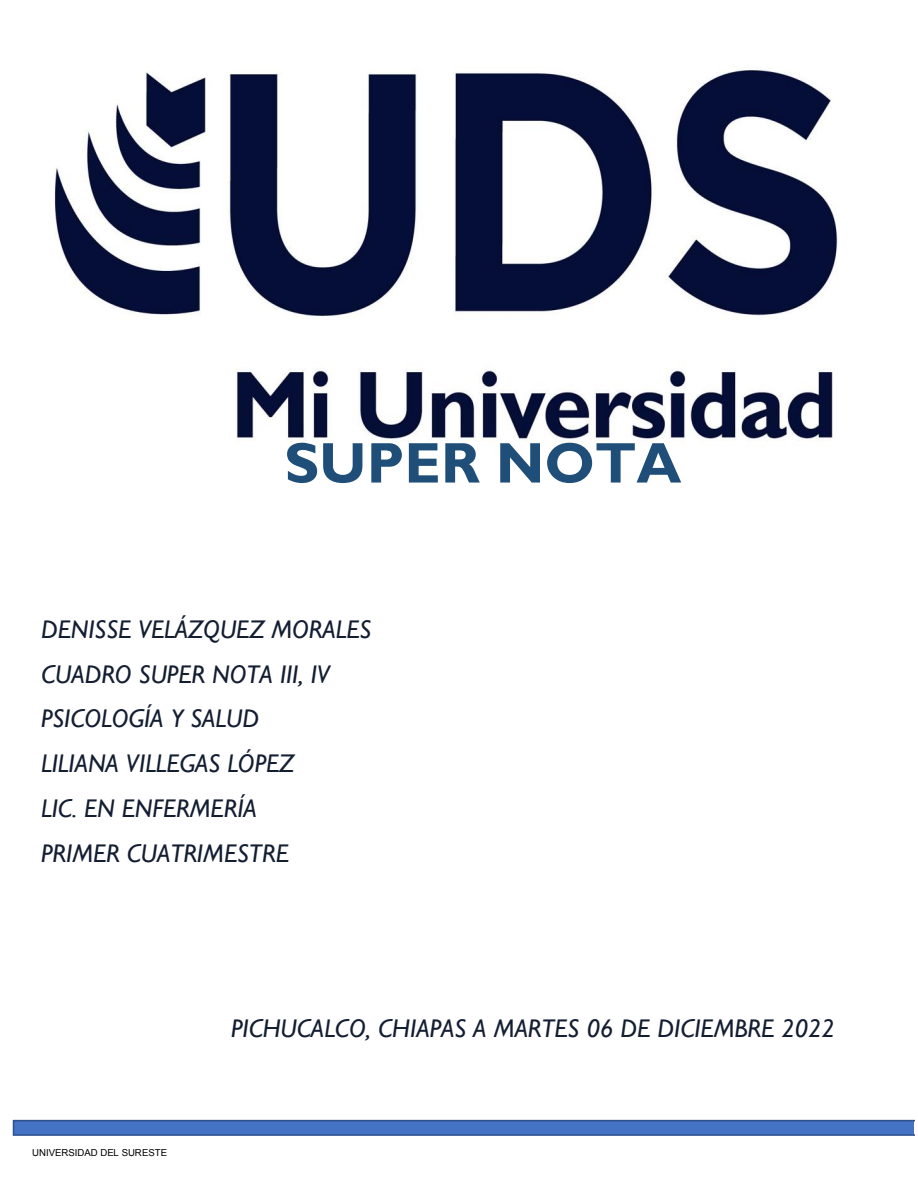
<style>
.page{position:relative;width:918px;height:1188px;background:#fff}
.page>*{position:absolute;margin:0;border:0;box-sizing:border-box;transform-origin:0 0}
.t1{font:700 57.6px "Gill Sans";color:#1f4e79}
.t2{font:italic 25.5px/44.8px "Gill Sans";color:#131e32}
.t3{font:9.6px "Arial";color:#000}
</style>
<div class="page">
<svg style="left:13px;top:1120px;width:901px;height:16px;background:#416dba"></svg>
<img style="left:54px;top:70px;width:784px;height:371px">
<p class="t1" style="left:284px;top:428px;width:399px">SUPER NOTA</p>
<p class="t2" style="left:41px;top:607px;width:332px">DENISSE VELÁZQUEZ MORALES<br>CUADRO SUPER NOTA III, IV<br>PSICOLOGÍA Y SALUD<br>LILIANA VILLEGAS LÓPEZ<br>LIC. EN ENFERMERÍA<br>PRIMER CUATRIMESTRE</p>
<p class="t3" style="left:32px;top:1146px;width:136px">UNIVERSIDAD DEL SURESTE</p>
<p class="t2" style="left:231px;top:1006px;width:605px">PICHUCALCO, CHIAPAS A MARTES 06 DE DICIEMBRE 2022</p>
</div>
